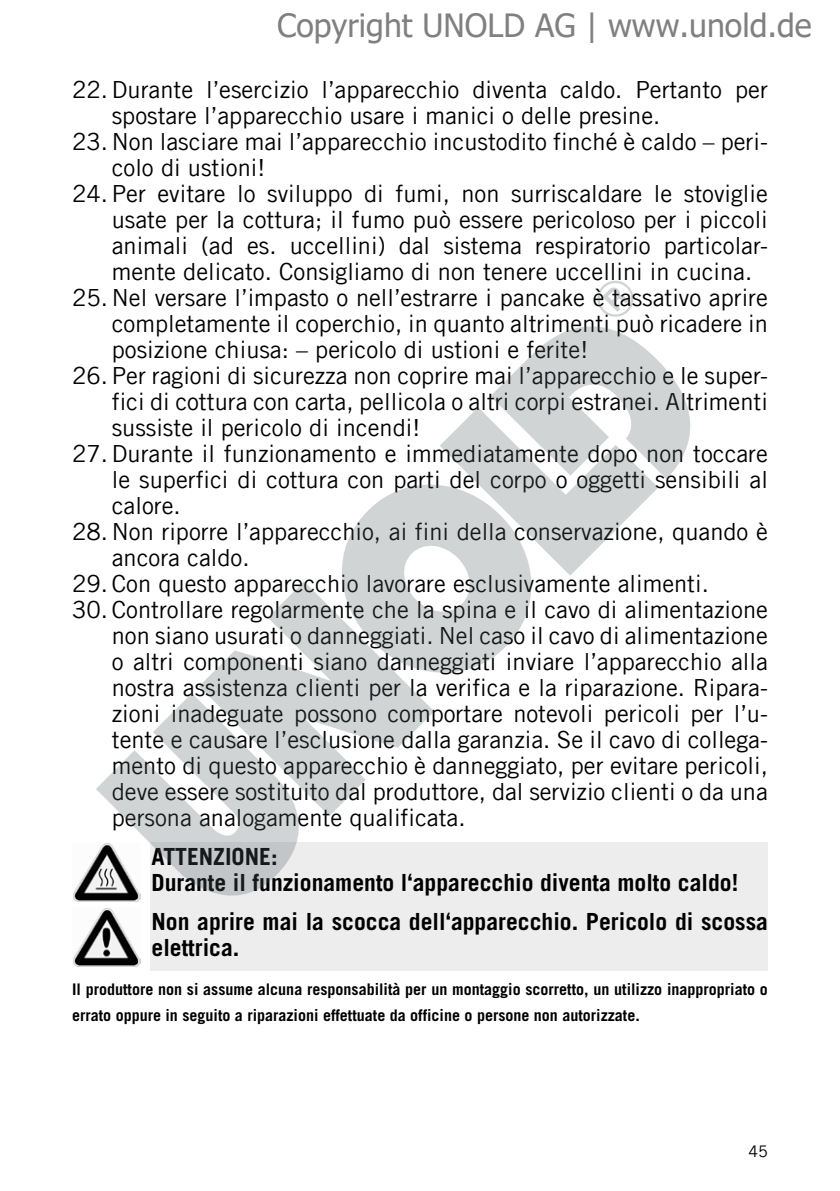
<style>
.page{position:relative;width:840px;height:1191px;background:#fff}
.page>*{position:absolute;margin:0;border:0;box-sizing:border-box;transform-origin:0 0}
.t1{font:32px "Tahoma";color:#808080}
.t2{font:23.6px/26px "Trade Gothic LT Com";color:#000}
.t3{font:700 23.6px/26px "Trade Gothic LT Com";color:#000}
.t4{font:700 16px/26px "Trade Gothic LT Com";color:#000}
.t5{font:16px "Trade Gothic LT Com";color:#000}
</style>
<div class="page">
<div style="left:150px;top:842px;width:617px;height:129px;background:#ededed"></div>
<img style="left:73px;top:921px;width:67px;height:45px">
<img style="left:73px;top:856px;width:23px;height:45px">
<svg style="left:530px;top:326px;width:161px;height:153px;fill:#d0d4d5"></svg>
<svg style="left:440px;top:357px;width:218px;height:219px;fill:#d0d4d5"></svg>
<svg style="left:342px;top:447px;width:226px;height:226px;fill:#d0d4d5"></svg>
<svg style="left:199px;top:581px;width:235px;height:235px;fill:#d0d4d5"></svg>
<svg style="left:96px;top:690px;width:231px;height:232px"></svg>
<svg style="left:597px;top:280px;width:37px;height:37px"></svg>
<h1 class="t1" style="left:277px;top:4px;width:535px">Copyright UNOLD AG | www.unold.de</h1>
<p class="t2" style="left:112px;top:76px;width:657px;text-indent:-40px">22.Durante l’esercizio l’apparecchio diventa caldo. Pertanto per spostare l’apparecchio usare i manici o delle presine.</p>
<p class="t2" style="left:112px;top:128px;width:657px;text-indent:-40px">23. Non lasciare mai l’apparecchio incustodito finché è caldo – peri&shy;colo di ustioni!</p>
<p class="t2" style="left:112px;top:180px;width:657px;text-align:justify;text-indent:-40px">24. Per evitare lo sviluppo di fumi, non surriscaldare le stoviglie usate per la cottura; il fumo può essere pericoloso per i piccoli animali (ad es. uccellini) dal sistema respiratorio particolar&shy;mente delicato. Consigliamo di non tenere uccellini in cucina.</p>
<p class="t2" style="left:112px;top:284px;width:657px;text-align:justify;text-indent:-40px">25. Nel versare l’impasto o nell’estrarre i pancake è tassativo aprire completamente il coperchio, in quanto altrimenti può ricadere in posizione chiusa: – pericolo di ustioni e ferite!</p>
<p class="t2" style="left:72px;top:362px;width:697px">26. Per ragioni di sicurezza non coprire mai l’apparecchio e le super-</p>
<p class="t2" style="left:112px;top:388px;width:657px">fici di cottura con carta, pellicola o altri corpi estranei. Altrimenti</p>
<p class="t2" style="left:112px;top:414px;width:310px">sussiste il pericolo di incendi!</p>
<p class="t2" style="left:72px;top:440px;width:697px">27.Durante il funzionamento e immediatamente dopo non toccare</p>
<p class="t2" style="left:112px;top:466px;width:657px">le superfici di cottura con parti del corpo o oggetti sensibili al</p>
<p class="t2" style="left:112px;top:492px;width:70px">calore.</p>
<p class="t2" style="left:112px;top:518px;width:657px;text-indent:-40px">28. Non riporre l’apparecchio, ai fini della conservazione, quando è ancora caldo.</p>
<p class="t2" style="left:72px;top:570px;width:638px">29. Con questo apparecchio lavorare esclusivamente alimenti.</p>
<p class="t2" style="left:112px;top:596px;width:657px;text-align:justify;text-indent:-40px">30. Controllare regolarmente che la spina e il cavo di alimentazione non siano usurati o danneggiati. Nel caso il cavo di alimentazione o altri componenti siano danneggiati inviare l’apparecchio alla nostra assistenza clienti per la verifica e la riparazione. Ripara&shy;zioni inadeguate possono comportare notevoli pericoli per l’u&shy;tente e causare l’esclusione dalla garanzia. Se il cavo di collega&shy;mento di questo apparecchio è danneggiato, per evitare pericoli, deve essere sostituito dal produttore, dal servizio clienti o da una persona analogamente qualificata.</p>
<p class="t3" style="left:151px;top:843px;width:588px">ATTENZIONE:<br>Durante il funzionamento l‘apparecchio diventa molto caldo!</p>
<p class="t3" style="left:151px;top:908px;width:617px">Non aprire mai la scocca dell‘apparecchio. Pericolo di scossa elettrica.</p>
<p class="t4" style="left:72px;top:976px;width:697px">Il produttore non si assume alcuna responsabilità per un montaggio scorretto, un utilizzo inappropriato o errato oppure in seguito a riparazioni effettuate da officine o persone non autorizzate.</p>
<p class="t5" style="left:748px;top:1141px;width:21px">45</p>
</div>
